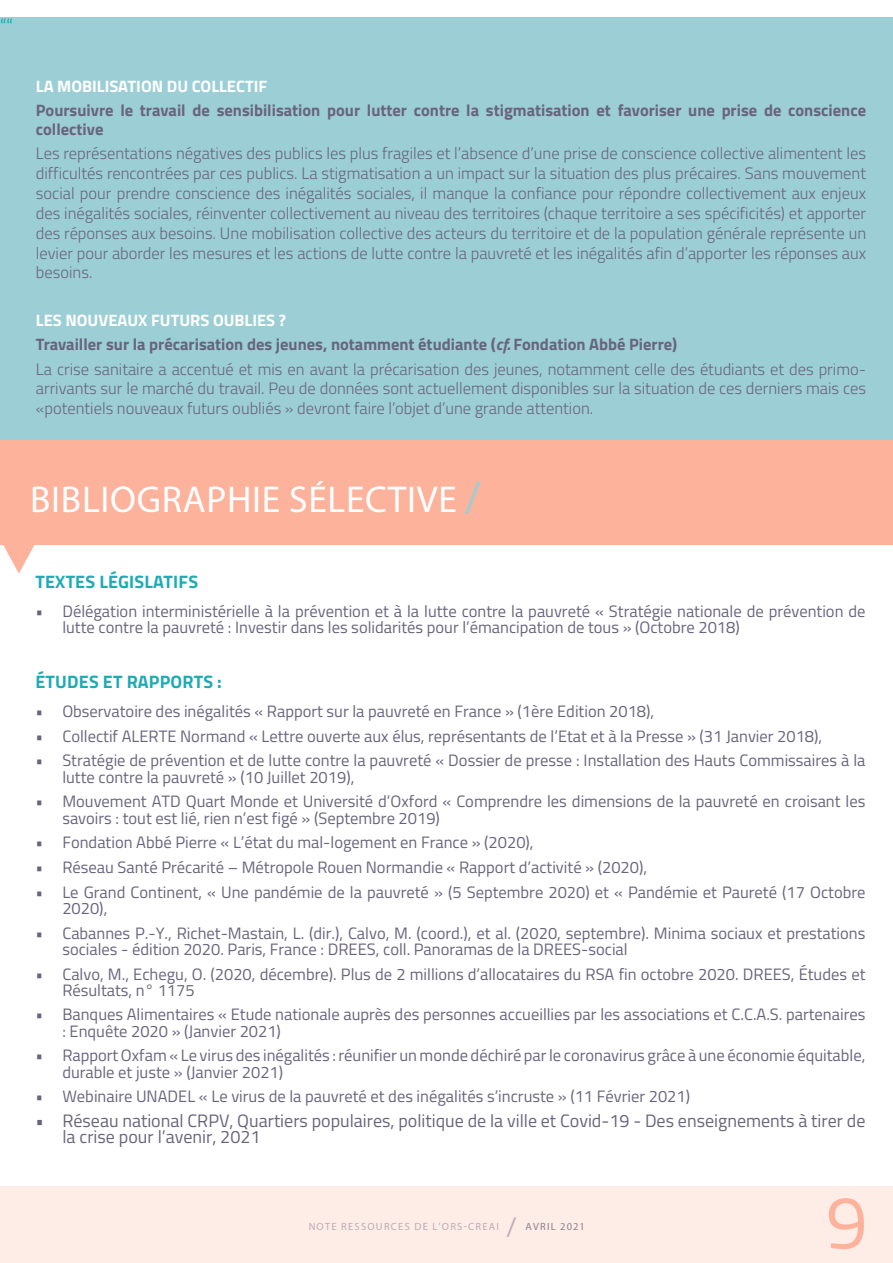
<style>
.page{position:relative;width:893px;height:1263px;background:#fff}
.page>*{position:absolute;margin:0;border:0;box-sizing:border-box;transform-origin:0 0}
.t1{font:75px "Titillium Web";color:#fdb29b}
.Titre_3{font:37.5px "Myriad Pro";letter-spacing:.02em;color:#fff}
.t2{font:27px "Myriad Pro";color:#a6a2b6}
.t3{font:18px/16.2px "Titillium Web";color:#69647e}
.Titre_1{font:700 18px "Titillium Web";letter-spacing:.01em;color:#1eabb4}
.t4{font:18px "Lato";color:#1eabb4}
.t5{font:16.5px/16.2px "Titillium Web";color:#69647e}
.Titre_1-2{font:300 16.5px/19.8px "Titillium Web";color:#69647e;text-align:justify}
.Titre_1-3{font:700 16.5px/19.8px "Titillium Web";color:#69647e}
.Titre_1-4{font:700 16.5px "Titillium Web";color:#fff}
.t6{font:10.5px "Myriad Pro";letter-spacing:.12em;color:#a6a2b6}
.t7{font:10.5px "Myriad Pro";letter-spacing:.12em;color:#69647e}
.s1{font-style:italic}
.s2{font-size:45px;color:#9cced5}
</style>
<div class="page">
<div style="left:0;top:1186px;width:893px;height:77px;background:#feece6"></div>
<svg style="left:3px;top:544px;width:32px;height:30px"></svg>
<div style="left:0;top:439px;width:893px;height:105px;background:#fdb29b"></div>
<div style="left:0;top:17px;width:893px;height:422px;background:#9cced5"></div>
<p class="t4" style="left:0;top:12px;width:15px">““</p>
<p class="Titre_1-4" style="left:36px;top:73px;width:233px">LA MOBILISATION DU COLLECTIF</p>
<p class="Titre_1-3" style="left:36px;top:99px;width:832px">Poursuivre le travail de sensibilisation pour lutter contre la stigmatisation et favoriser une prise de conscience collective</p>
<p class="Titre_1-2" style="left:36px;top:143px;width:832px">Les représentations négatives des publics les plus fragiles et l’absence d’une prise de conscience collective alimentent les difficultés rencontrées par ces publics. La stigmatisation a un impact sur la situation des plus précaires. Sans mouvement social pour prendre conscience des inégalités sociales, il manque la confiance pour répondre collectivement aux enjeux des inégalités sociales, réinventer collectivement au niveau des territoires (chaque territoire a ses spécificités) et apporter des réponses aux besoins. Une mobilisation collective des acteurs du territoire et de la population générale représente un levier pour aborder les mesures et les actions de lutte contre la pauvreté et les inégalités afin d’apporter les réponses aux besoins.</p>
<p class="Titre_1-4" style="left:36px;top:308px;width:252px">LES NOUVEAUX FUTURS OUBLIES ?</p>
<p class="Titre_1-3" style="left:36px;top:334px;width:643px">Travailler sur la précarisation des jeunes, notamment étudiante (<span class="s1">cf.</span> Fondation Abbé Pierre)</p>
<p class="Titre_1-2" style="left:36px;top:358px;width:832px">La crise sanitaire a accentué et mis en avant la précarisation des jeunes, notamment celle des étudiants et des primo&shy;arrivants sur le marché du travail. Peu de données sont actuellement disponibles sur la situation de ces derniers mais ces «potentiels nouveaux futurs oubliés » devront faire l’objet d’une grande attention.</p>
<p class="Titre_3" style="left:30px;top:477px;width:452px">BIBLIOGRAPHIE SÉLECTIVE <span class="s2">/</span></p>
<p class="Titre_1" style="left:35px;top:568px;width:164px">TEXTES LÉGISLATIFS</p>
<p class="t5" style="left:62px;top:602px;width:805px;text-indent:-27px">• Délégation interministérielle à la prévention et à la lutte contre la pauvreté « Stratégie nationale de prévention de lutte contre la pauvreté : Investir dans les solidarités pour l’émancipation de tous » (Octobre 2018)</p>
<p class="Titre_1" style="left:35px;top:668px;width:188px">ÉTUDES ET RAPPORTS :</p>
<p class="t5" style="left:35px;top:702px;width:620px">• Observatoire des inégalités « Rapport sur la pauvreté en France » (1ère Edition 2018),</p>
<p class="t5" style="left:35px;top:727px;width:788px">• Collectif ALERTE Normand « Lettre ouverte aux élus, représentants de l’Etat et à la Presse » (31 Janvier 2018),</p>
<p class="t5" style="left:62px;top:752px;width:805px;text-indent:-27px">• Stratégie de prévention et de lutte contre la pauvreté « Dossier de presse : Installation des Hauts Commissaires à la lutte contre la pauvreté » (10 Juillet 2019),</p>
<p class="t5" style="left:62px;top:793px;width:804px;text-indent:-27px">• Mouvement ATD Quart Monde et Université d’Oxford « Comprendre les dimensions de la pauvreté en croisant les savoirs : tout est lié, rien n’est figé » (Septembre 2019)</p>
<p class="t5" style="left:35px;top:833px;width:500px">• Fondation Abbé Pierre « L’état du mal-logement en France » (2020),</p>
<p class="t5" style="left:35px;top:858px;width:613px">• Réseau Santé Précarité – Métropole Rouen Normandie « Rapport d’activité » (2020),</p>
<p class="t5" style="left:62px;top:883px;width:805px;text-indent:-27px">• Le Grand Continent, « Une pandémie de la pauvreté » (5 Septembre 2020) et « Pandémie et Paureté (17 Octobre<br>2020),</p>
<p class="t5" style="left:62px;top:924px;width:805px;text-indent:-27px">• Cabannes P.-Y., Richet-Mastain, L. (dir.), Calvo, M. (coord.), et al. (2020, septembre). Minima sociaux et prestations sociales - édition 2020. Paris, France : DREES, coll. Panoramas de la DREES-social</p>
<p class="t5" style="left:62px;top:965px;width:805px;text-indent:-27px">• Calvo, M., Echegu, O. (2020, décembre). Plus de 2 millions d’allocataires du RSA fin octobre 2020. DREES, Études et<br>Résultats, n° 1175</p>
<p class="t5" style="left:62px;top:1006px;width:805px;text-indent:-27px">• Banques Alimentaires « Etude nationale auprès des personnes accueillies par les associations et C.C.A.S. partenaires : Enquête 2020 » (Janvier 2021)</p>
<p class="t5" style="left:62px;top:1047px;width:804px;text-indent:-27px">• Rapport Oxfam « Le virus des inégalités : réunifier un monde déchiré par le coronavirus grâce à une économie équitable, durable et juste » (Janvier 2021)</p>
<p class="t5" style="left:35px;top:1087px;width:656px">• Webinaire UNADEL « Le virus de la pauvreté et des inégalités s’incruste » (11 Février 2021)</p>
<p class="t3" style="left:62px;top:1112px;width:804px;text-indent:-27px">• Réseau national CRPV, Quartiers populaires, politique de la ville et Covid-19 - Des enseignements à tirer de la crise pour l’avenir, 2021</p>
<p class="t6" style="left:308px;top:1219px;width:192px">NOTE RESSOURCES DE L’ORS-CREAI</p>
<h3 class="t2" style="left:507px;top:1210px;width:11px">/</h3>
<p class="t7" style="left:525px;top:1219px;width:61px">AVRIL 2021</p>
<h1 class="t1" style="left:826px;top:1167px;width:43px">9</h1>
</div>
